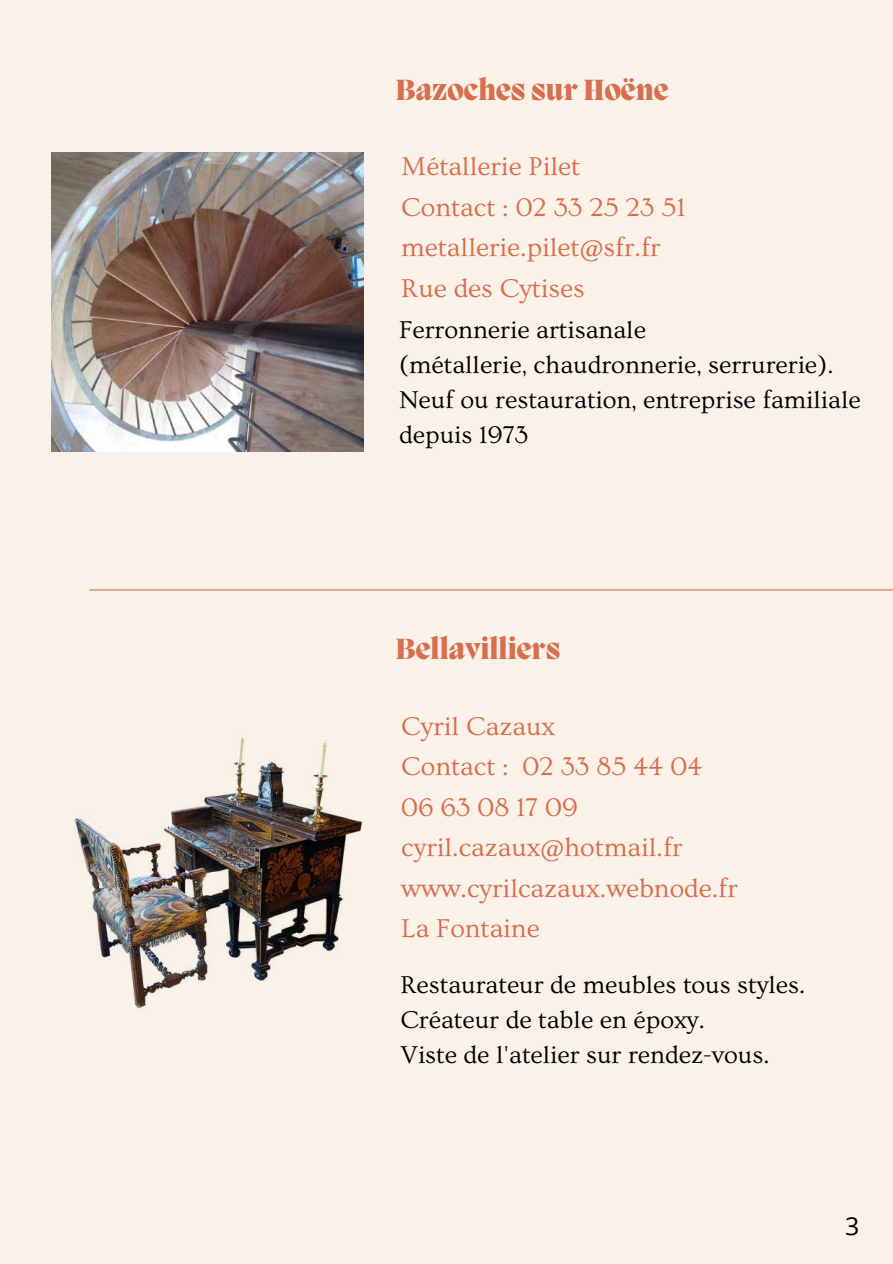
<style>
.page{position:relative;width:893px;height:1264px;background:#fff}
.page>*{position:absolute;margin:0;border:0;box-sizing:border-box;transform-origin:0 0}
.t1{font:800 30px "Migra";color:#d76e4d}
.t2{font:27px/40.5px "Ovo";color:#d76e4d}
.t3{font:25.5px/34.8px "Ovo";color:#000}
.t4{font:24.9px "Open Sans";color:#000}
</style>
<div class="page">
<div style="left:0;top:0;width:892px;height:1263px;background:#faf2e9"></div>
<hr style="left:89px;top:589px;width:803px;height:1px;background:#d76e4d">
<img style="left:52px;top:153px;width:311px;height:298px">
<img style="left:74px;top:737px;width:288px;height:272px">
<p class="t1" style="left:395px;top:76px;width:274px">Bazoches sur Hoëne</p>
<p class="t2" style="left:401px;top:147px;width:286px">Métallerie Pilet<br>Contact : 02 33 25 23 51 metallerie.pilet@sfr.fr<br>Rue des Cytises</p>
<p class="t3" style="left:399px;top:313px;width:463px">Ferronnerie artisanale<br>(métallerie, chaudronnerie, serrurerie).<br>Neuf ou restauration, entreprise familiale depuis 1973</p>
<p class="t1" style="left:395px;top:634px;width:166px">Bellavilliers</p>
<p class="t2" style="left:401px;top:706px;width:338px">Cyril Cazaux<br>Contact : 02 33 85 44 04<br>06 63 08 17 09 cyril.cazaux@hotmail.fr www.cyrilcazaux.webnode.fr<br>La Fontaine</p>
<p class="t3" style="left:400px;top:967px;width:406px">Restaurateur de meubles tous styles.<br>Créateur de table en époxy.<br>Viste de l'atelier sur rendez-vous.</p>
<p class="t4" style="left:844px;top:1208px;width:16px">3</p>
</div>
